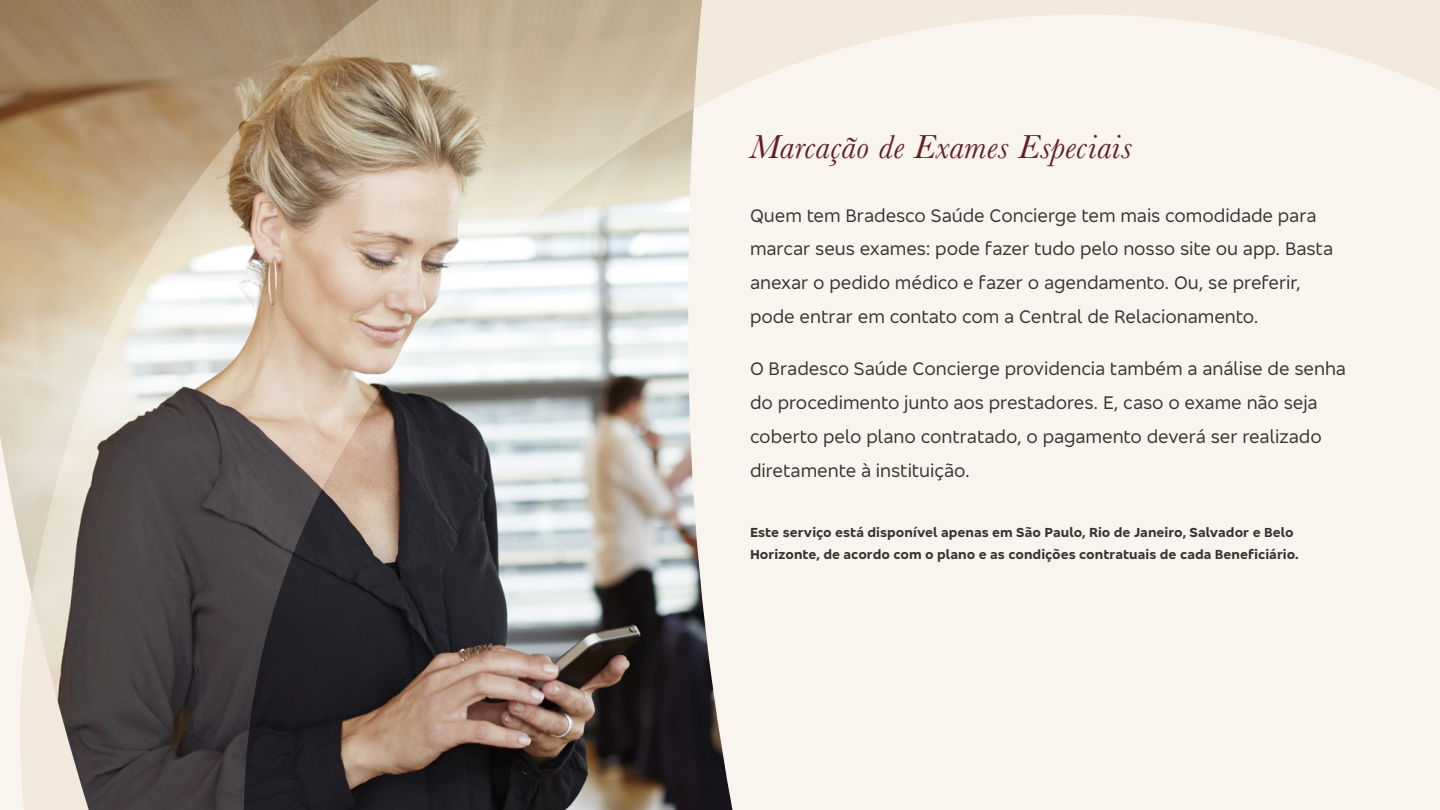
<style>
.page{position:relative;width:1440px;height:810px;background:#fff}
.page>*{position:absolute;margin:0;border:0;box-sizing:border-box;transform-origin:0 0}
.t1{font:italic 34.5px "Baskerville";letter-spacing:.015em;color:#611f26}
.t2{font:18.75px/33.8px "Bradesco Sans";color:#333}
.t3{font:700 13.5px/22.5px "Bradesco Sans";letter-spacing:.005em;color:#333}
</style>
<div class="page">
<div style="left:732px;top:0;width:708px;height:810px;background:#f9f4ed"></div>
<img style="left:0;top:0;width:20px;height:810px">
<svg style="left:20px;top:0;width:712px;height:810px;background:#9e9388"></svg>
<h1 class="t1" style="left:750px;top:124px;width:383px">Marcação de Exames Especiais</h1>
<p class="t2" style="left:750px;top:198px;width:585px">Quem tem Bradesco Saúde Concierge tem mais comodidade para marcar seus exames: pode fazer tudo pelo nosso site ou app. Basta anexar o pedido médico e fazer o agendamento. Ou, se preferir, pode entrar em contato com a Central de Relacionamento.</p>
<p class="t2" style="left:750px;top:351px;width:597px">O Bradesco Saúde Concierge providencia também a análise de senha do procedimento junto aos prestadores. E, caso o exame não seja coberto pelo plano contratado, o pagamento deverá ser realizado diretamente à instituição.</p>
<p class="t3" style="left:750px;top:520px;width:550px">Este serviço está disponível apenas em São Paulo, Rio de Janeiro, Salvador e Belo<br>Horizonte, de acordo com o plano e as condições contratuais de cada Beneficiário.</p>
</div>
